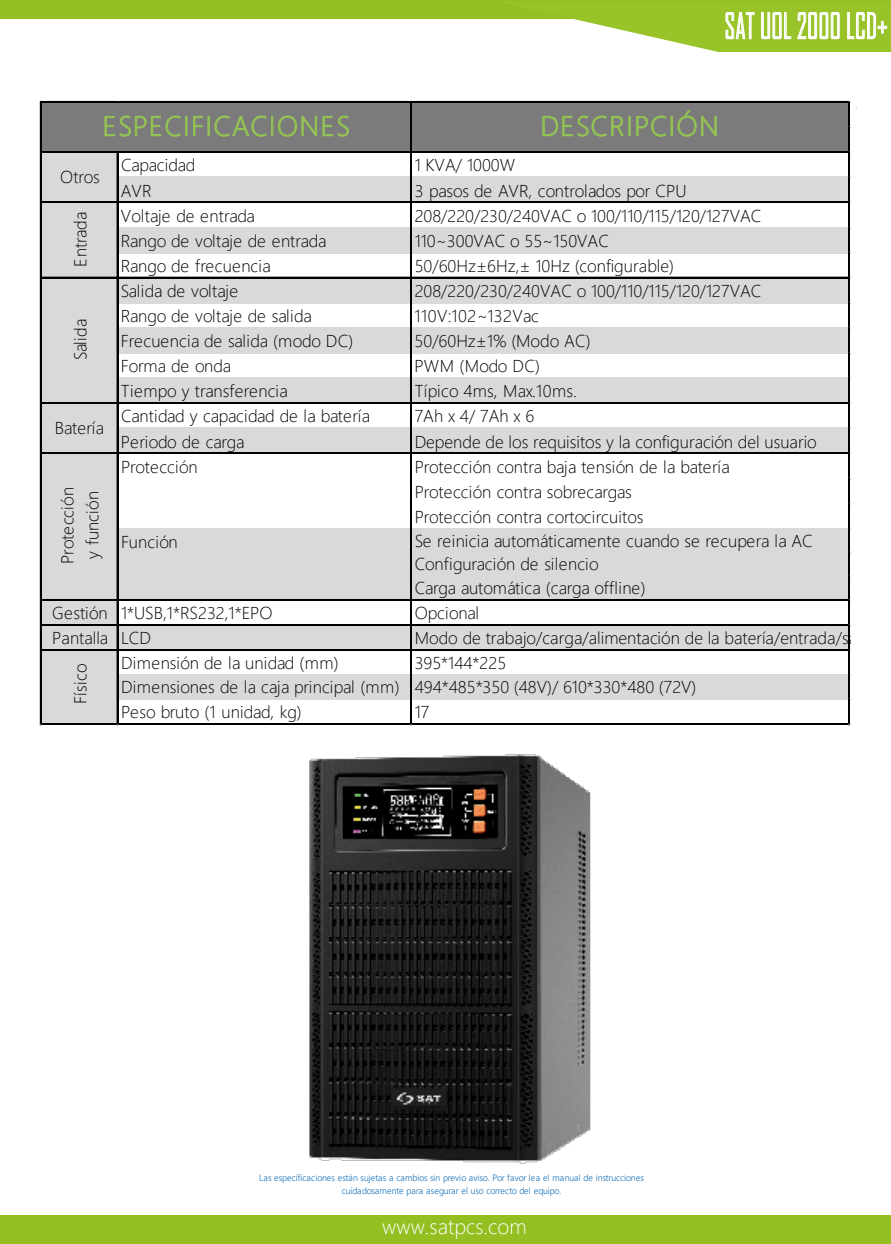
<style>
.page{position:relative;width:891px;height:1244px;background:#fff}
.page>*{position:absolute;margin:0;border:0;box-sizing:border-box;transform-origin:0 0}
.t1{font:34.35px "Agency FB";letter-spacing:.01em;color:#fff;scale:.74 1}
.t2{font:300 27.75px "Segoe UI";letter-spacing:.045em;color:#93c353}
.t3{font:300 21px "Segoe UI";color:#fff}
.t4{font:300 17.25px/25.2px "Segoe UI";letter-spacing:.005em;color:#000;text-align:center}
.t5{font:300 17.1px/24.5px "Segoe UI";color:#000}
.t6{font:300 17.1px "Segoe UI";letter-spacing:-.02em;color:#000}
.t7{font:300 17.1px "Segoe UI";letter-spacing:.025em;color:#000}
.t8{font:300 9.15px/13.5px "Segoe UI";letter-spacing:.005em;color:#136fb7;text-align:center;scale:.95 1}
</style>
<div class="page">
<div style="left:0;top:1215px;width:891px;height:29px;background:#94bf20"></div>
<div style="left:0;top:0;width:891px;height:18px;background:#94bf20"></div>
<div style="left:719px;top:1px;width:172px;height:51px;background:#98c329"></div>
<svg style="left:491px;top:12px;width:263px;height:40px"></svg>
<svg style="left:761px;top:12px;width:30px;height:27px"></svg>
<svg style="left:797px;top:12px;width:42px;height:27px"></svg>
<svg style="left:847px;top:12px;width:40px;height:27px"></svg>
<div style="left:42px;top:103px;width:808px;height:50px;background:#7b7b7b"></div>
<div style="left:42px;top:152px;width:76px;height:26px;background:#d9d9d9"></div>
<div style="left:42px;top:177px;width:808px;height:26px;background:#d9d9d9"></div>
<div style="left:42px;top:202px;width:76px;height:26px;background:#d9d9d9"></div>
<div style="left:42px;top:227px;width:808px;height:26px;background:#d9d9d9"></div>
<div style="left:42px;top:252px;width:76px;height:26px;background:#d9d9d9"></div>
<div style="left:42px;top:277px;width:808px;height:27px;background:#d9d9d9"></div>
<div style="left:42px;top:302px;width:76px;height:27px;background:#d9d9d9"></div>
<div style="left:42px;top:327px;width:808px;height:27px;background:#d9d9d9"></div>
<div style="left:42px;top:352px;width:76px;height:27px;background:#d9d9d9"></div>
<div style="left:42px;top:378px;width:808px;height:26px;background:#d9d9d9"></div>
<div style="left:42px;top:403px;width:76px;height:26px;background:#d9d9d9"></div>
<div style="left:42px;top:428px;width:808px;height:26px;background:#d9d9d9"></div>
<div style="left:42px;top:453px;width:76px;height:76px;background:#d9d9d9"></div>
<div style="left:42px;top:528px;width:808px;height:73px;background:#d9d9d9"></div>
<div style="left:42px;top:599px;width:76px;height:27px;background:#d9d9d9"></div>
<div style="left:42px;top:625px;width:808px;height:26px;background:#d9d9d9"></div>
<div style="left:42px;top:650px;width:76px;height:26px;background:#d9d9d9"></div>
<div style="left:42px;top:675px;width:808px;height:25px;background:#d9d9d9"></div>
<div style="left:42px;top:699px;width:76px;height:26px;background:#d9d9d9"></div>
<svg style="left:104px;top:115px;width:77px;height:22px"></svg>
<div style="left:185px;top:116px;width:2px;height:20px;border:1px solid #93c353"></div>
<svg style="left:193px;top:116px;width:10px;height:20px"></svg>
<div style="left:208px;top:116px;width:2px;height:20px;border:1px solid #93c353"></div>
<svg style="left:214px;top:115px;width:53px;height:22px"></svg>
<div style="left:271px;top:116px;width:2px;height:20px;border:1px solid #93c353"></div>
<svg style="left:278px;top:115px;width:71px;height:22px"></svg>
<svg style="left:542px;top:115px;width:82px;height:22px"></svg>
<div style="left:628px;top:116px;width:2px;height:20px;border:1px solid #93c353"></div>
<svg style="left:636px;top:115px;width:30px;height:22px"></svg>
<div style="left:671px;top:116px;width:2px;height:20px;border:1px solid #93c353"></div>
<svg style="left:677px;top:110px;width:40px;height:27px"></svg>
<hr style="left:42px;top:101px;width:808px;height:2px;background:#000">
<hr style="left:42px;top:151px;width:808px;height:1px;background:#000">
<hr style="left:42px;top:152px;width:808px;height:1px;background:#000">
<hr style="left:42px;top:202px;width:808px;height:1px;background:#000">
<hr style="left:42px;top:277px;width:808px;height:1px;background:#000">
<hr style="left:42px;top:402px;width:808px;height:1px;background:#000">
<hr style="left:42px;top:403px;width:808px;height:1px;background:#000">
<hr style="left:42px;top:453px;width:808px;height:1px;background:#000">
<hr style="left:42px;top:599px;width:808px;height:2px;background:#000">
<hr style="left:42px;top:624px;width:808px;height:1px;background:#000">
<hr style="left:42px;top:625px;width:808px;height:1px;background:#000">
<hr style="left:42px;top:649px;width:808px;height:1px;background:#000">
<hr style="left:40px;top:101px;width:2px;height:624px;background:#000">
<hr style="left:117px;top:153px;width:1px;height:572px;background:#000">
<hr style="left:410px;top:103px;width:1px;height:622px;background:#000">
<hr style="left:411px;top:103px;width:1px;height:622px;background:#000">
<hr style="left:42px;top:723px;width:808px;height:1px;background:#000">
<hr style="left:42px;top:724px;width:808px;height:1px;background:#000">
<hr style="left:848px;top:103px;width:2px;height:622px;background:#000">
<img style="left:309px;top:754px;width:282px;height:410px">
<h1 class="t1" style="left:724px;top:5px;width:222px">SAT UOL 2000 LCD+</h1>
<p class="t5" style="left:60px;top:163px;width:41px">Otros</p>
<p class="t4" style="left:66px;top:267px;width:56px;rotate:-90deg">Entrada</p>
<p class="t4" style="left:66px;top:360px;width:43px;rotate:-90deg">Salida</p>
<p class="t5" style="left:55px;top:414px;width:51px">Batería</p>
<p class="t4" style="left:53px;top:564px;width:78px;rotate:-90deg">Protección y función</p>
<h2 class="t2" style="left:540px;top:100px;width:180px">DESCRIPCIÓN</h2>
<p class="t6" style="left:121px;top:149px;width:76px">Capacidad</p>
<p class="t5" style="left:415px;top:152px;width:102px">1 KVA/ 1000W</p>
<p class="t5" style="left:121px;top:177px;width:32px">AVR</p>
<p class="t6" style="left:415px;top:174px;width:273px">3 pasos de AVR, controlados por CPU</p>
<p class="t5" style="left:121px;top:202px;width:136px">Voltaje de entrada</p>
<p class="t5" style="left:415px;top:202px;width:348px">208/220/230/240VAC o 100/110/115/120/127VAC</p>
<p class="t6" style="left:121px;top:225px;width:207px">Rango de voltaje de entrada</p>
<p class="t5" style="left:415px;top:227px;width:196px">110~300VAC o 55~150VAC</p>
<p class="t5" style="left:121px;top:252px;width:151px">Rango de frecuencia</p>
<p class="t5" style="left:415px;top:252px;width:261px">50/60Hz±6Hz,± 10Hz (configurable)</p>
<p class="t5" style="left:121px;top:277px;width:119px">Salida de voltaje</p>
<p class="t5" style="left:415px;top:277px;width:348px">208/220/230/240VAC o 100/110/115/120/127VAC</p>
<p class="t5" style="left:121px;top:302px;width:192px">Rango de voltaje de salida</p>
<p class="t7" style="left:415px;top:300px;width:125px">110V:102~132Vac</p>
<p class="t5" style="left:121px;top:327px;width:234px">Frecuencia de salida (modo DC)</p>
<p class="t5" style="left:414px;top:327px;width:177px">50/60Hz±1% (Modo AC)</p>
<p class="t6" style="left:121px;top:350px;width:112px">Forma de onda</p>
<p class="t5" style="left:414px;top:352px;width:127px">PWM (Modo DC)</p>
<p class="t5" style="left:121px;top:377px;width:169px">Tiempo y transferencia</p>
<p class="t7" style="left:415px;top:375px;width:164px">Típico 4ms, Max.10ms.</p>
<p class="t6" style="left:121px;top:400px;width:251px">Cantidad y capacidad de la batería</p>
<p class="t5" style="left:415px;top:403px;width:121px">7Ah x 4/ 7Ah x 6</p>
<p class="t6" style="left:121px;top:425px;width:125px">Periodo de carga</p>
<p class="t5" style="left:415px;top:428px;width:404px">Depende de los requisitos y la configuración del usuario Protección contra baja tensión de la batería<br>Protección contra sobrecargas<br>Protección contra cortocircuitos<br>Se reinicia automáticamente cuando se recupera la AC Configuración de silencio<br>Carga automática (carga offline)</p>
<p class="t5" style="left:121px;top:453px;width:78px">Protección</p>
<p class="t5" style="left:121px;top:528px;width:58px">Función</p>
<p class="t5" style="left:52px;top:599px;width:58px;line-height:25px">Gestión<br>Pantalla</p>
<p class="t5" style="left:121px;top:599px;width:153px">1*USB,1*RS232,1*EPO</p>
<p class="t5" style="left:415px;top:599px;width:66px">Opcional</p>
<p class="t5" style="left:121px;top:624px;width:32px">LCD</p>
<p class="t5" style="left:415px;top:624px;width:473px">Modo de trabajo/carga/alimentación de la batería/entrada/salida,</p>
<p class="t5" style="left:121px;top:650px;width:219px">Dimensión de la unidad (mm)</p>
<p class="t5" style="left:121px;top:650px;width:577px;text-indent:294px">395*144*225<br>Dimensiones de la caja principal (mm) 494*485*350 (48V)/ 610*330*480 (72V)<br>Peso bruto (1 unidad, kg)</p>
<p class="t4" style="left:66px;top:704px;width:41px;rotate:-90deg">Físico</p>
<p class="t5" style="left:415px;top:698px;width:16px">17</p>
<p class="t8" style="left:259px;top:1170px;width:406px">Las especificaciones están sujetas a cambios sin previo aviso. Por favor lea el manual de instrucciones cuidadosamente para asegurar el uso correcto del equipo.</p>
<p class="t3" style="left:382px;top:1207px;width:146px">www.satpcs.com</p>
</div>
